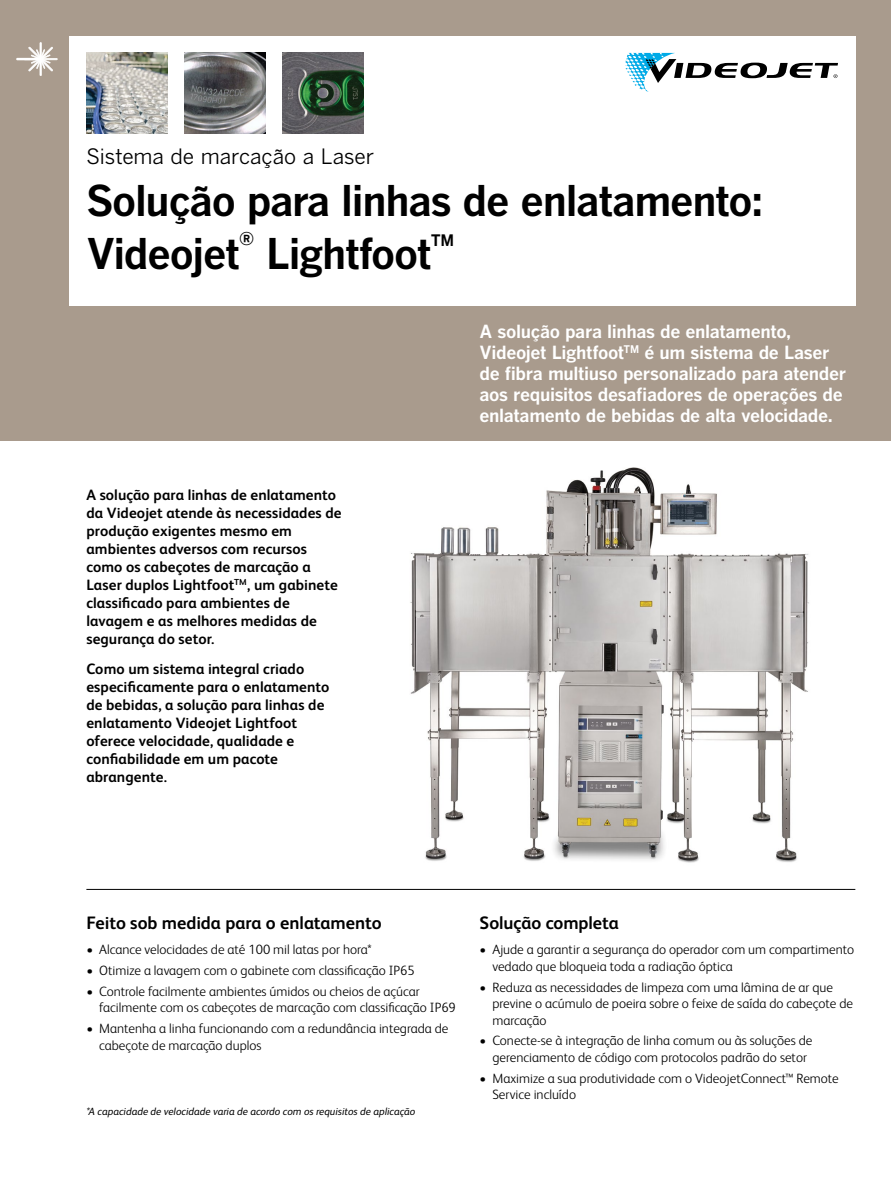
<style>
.page{position:relative;width:891px;height:1188px;background:#fff}
.page>*{position:absolute;margin:0;border:0;box-sizing:border-box;transform-origin:0 0}
.t1{font:700 42px/52.5px "Benton Gothic";letter-spacing:-.03em;color:#000}
.t2{font:21px "Benton Gothic";letter-spacing:-.005em;color:#000}
.t3{font:700 18px/21px "Benton Gothic";letter-spacing:-.02em;color:#fff}
.t4{font:700 18px "FS Albert Pro";letter-spacing:-.005em;color:#000}
.t5{font:700 17.55px "Benton Gothic";color:#000}
.t6{font:700 15.75px "Benton Gothic";color:#000}
.t7{font:700 15px/18px "FS Albert Pro";letter-spacing:.005em;color:#000}
.t8{font:300 13.5px/16.5px "FS Albert Pro";color:#000}
.t9{font:italic 10.5px "FS Albert Pro";color:#000}
</style>
<div class="page">
<div style="left:0;top:0;width:891px;height:441px;background:#a99b8d"></div>
<div style="left:69px;top:36px;width:786px;height:270px;background:#fff"></div>
<hr style="left:16px;top:58px;width:26px;height:2px;background:#fff">
<hr style="left:24px;top:58px;width:34px;height:2px;background:#fff">
<hr style="left:40px;top:42px;width:2px;height:34px;background:#fff">
<svg style="left:28px;top:47px;width:25px;height:24px"></svg>
<svg style="left:625px;top:53px;width:213px;height:39px"></svg>
<hr style="left:86px;top:889px;width:769px;height:1px;background:#000">
<img style="left:185px;top:53px;width:81px;height:81px">
<img style="left:283px;top:53px;width:81px;height:81px">
<img style="left:86px;top:53px;width:81px;height:81px">
<img style="left:410px;top:467px;width:399px;height:396px">
<h2 class="t2" style="left:86px;top:144px;width:289px">Sistema de marcação a Laser</h2>
<h1 class="t1" style="left:86px;top:176px;width:678px">Solução para linhas de enlatamento:<br>Videojet</h1>
<p class="t5" style="left:239px;top:229px;width:17px">®</p>
<h1 class="t1" style="left:266px;top:228px;width:168px">Lightfoot</h1>
<p class="t6" style="left:431px;top:232px;width:25px">TM</p>
<p class="t7" style="left:86px;top:485px;width:257px">A solução para linhas de enlatamento da Videojet atende às necessidades de produção exigentes mesmo em ambientes adversos com recursos como os cabeçotes de marcação a<br>Laser duplos Lightfoot<sup>TM</sup>, um gabinete classificado para ambientes de lavagem e as melhores medidas de segurança do setor.</p>
<p class="t7" style="left:86px;top:659px;width:245px">Como um sistema integral criado especificamente para o enlatamento de bebidas, a solução para linhas de enlatamento Videojet Lightfoot oferece velocidade, qualidade e confiabilidade em um pacote abrangente.</p>
<h3 class="t3" style="left:480px;top:321px;width:368px">A solução para linhas de enlatamento, Videojet Lightfoot<sup>TM</sup> é um sistema de Laser de fibra multiuso personalizado para atender aos requisitos desafiadores de operações de enlatamento de bebidas de alta velocidade.</h3>
<h3 class="t4" style="left:86px;top:911px;width:297px">Feito sob medida para o enlatamento</h3>
<p class="t8" style="left:86px;top:941px;width:287px">• Alcance velocidades de até 100 mil latas por hora*</p>
<p class="t8" style="left:86px;top:961px;width:330px">• Otimize a lavagem com o gabinete com classificação IP65</p>
<p class="t8" style="left:99px;top:982px;width:358px;text-indent:-13px">• Controle facilmente ambientes úmidos ou cheios de açúcar facilmente com os cabeçotes de marcação com classificação IP69</p>
<p class="t8" style="left:99px;top:1019px;width:351px;text-indent:-13px">• Mantenha a linha funcionando com a redundância integrada de cabeçote de marcação duplos</p>
<p class="t9" style="left:86px;top:1104px;width:331px">*A capacidade de velocidade varia de acordo com os requisitos de aplicação</p>
<h3 class="t4" style="left:480px;top:911px;width:141px">Solução completa</h3>
<p class="t8" style="left:492px;top:941px;width:363px;text-indent:-13px">• Ajude a garantir a segurança do operador com um compartimento vedado que bloqueia toda a radiação óptica</p>
<p class="t8" style="left:492px;top:978px;width:362px;text-indent:-13px">• Reduza as necessidades de limpeza com uma lâmina de ar que previne o acúmulo de poeira sobre o feixe de saída do cabeçote de marcação</p>
<p class="t8" style="left:480px;top:1032px;width:334px;text-align:center">• Conecte-se à integração de linha comum ou às soluções de gerenciamento de código com protocolos padrão do setor</p>
<p class="t8" style="left:492px;top:1069px;width:348px;text-indent:-13px">• Maximize a sua produtividade com o VideojetConnect™ Remote<br>Service incluído</p>
</div>
